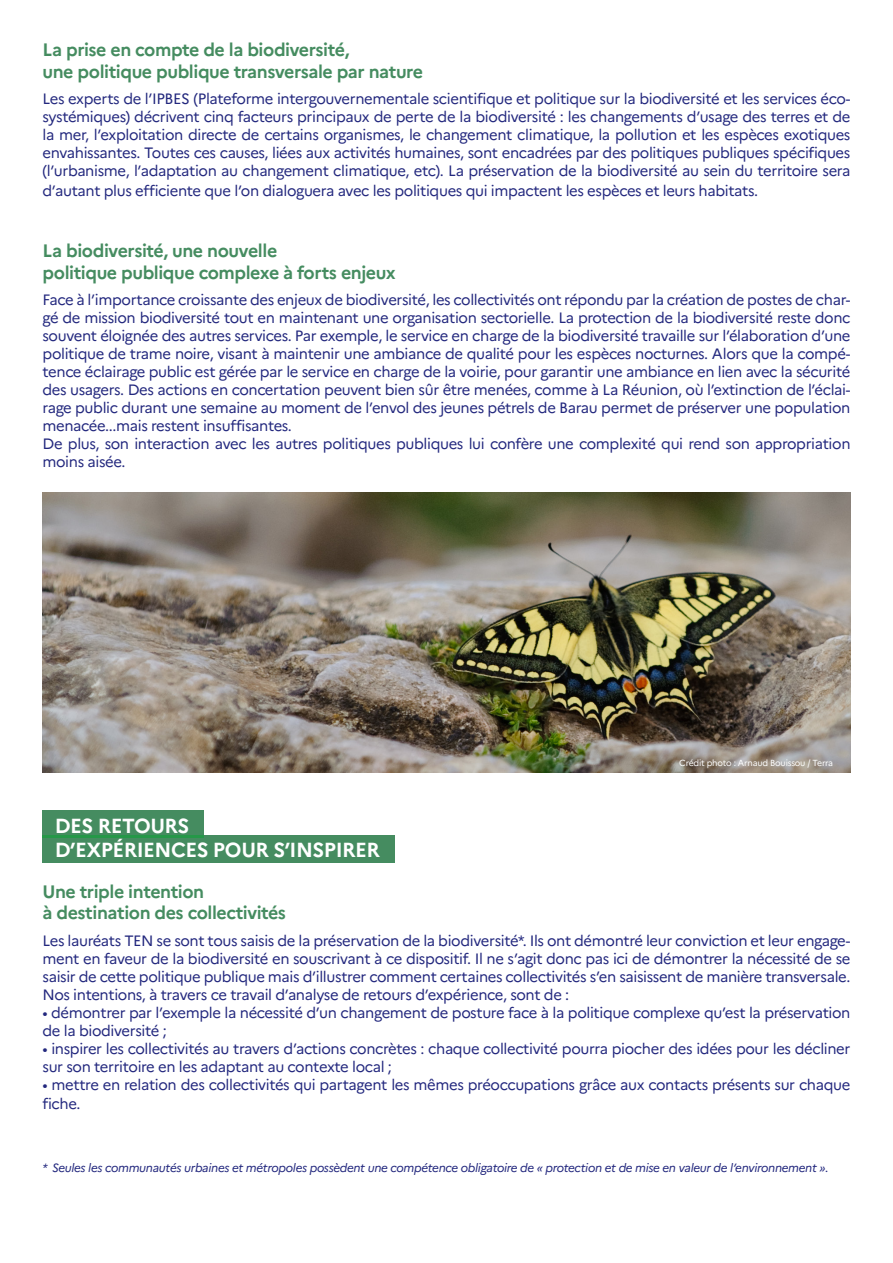
<style>
.page{position:relative;width:893px;height:1263px;background:#fff}
.page>*{position:absolute;margin:0;border:0;box-sizing:border-box;transform-origin:0 0}
.t1{font:700 20.4px/24.5px "Marianne";letter-spacing:-.025em;color:#fff}
.t2{font:700 18px/21.6px "Marianne";letter-spacing:-.025em;color:#458c60}
.t3{font:15px/18px "Marianne";letter-spacing:-.025em;color:#23287e}
.t4{font:italic 12px "Marianne";letter-spacing:-.025em;color:#23287e}
.t5{font:8.85px "Marianne";letter-spacing:-.025em;color:#fff}
</style>
<div class="page">
<div style="left:43px;top:811px;width:161px;height:27px;background:#458c60"></div>
<div style="left:43px;top:835px;width:352px;height:27px;background:#458c60"></div>
<img style="left:43px;top:493px;width:807px;height:279px">
<p class="t2" style="left:43px;top:39px;width:382px">La prise en compte de la biodiversité,<br>une politique publique transversale par nature</p>
<p class="t3" style="left:43px;top:90px;width:809px;text-align:justify">Les experts de l’IPBES (Plateforme intergouvernementale scientifique et politique sur la biodiversité et les services éco&shy;systémiques) décrivent cinq facteurs principaux de perte de la biodiversité : les changements d’usage des terres et de la mer, l’exploitation directe de certains organismes, le changement climatique, la pollution et les espèces exotiques envahissantes. Toutes ces causes, liées aux activités humaines, sont encadrées par des politiques publiques spécifiques (l’urbanisme, l’adaptation au changement climatique, etc). La préservation de la biodiversité au sein du territoire sera</p>
<p class="t3" style="left:43px;top:182px;width:717px">d’autant plus efficiente que l’on dialoguera avec les politiques qui impactent les espèces et leurs habitats.</p>
<p class="t2" style="left:43px;top:240px;width:355px">La biodiversité, une nouvelle<br>politique publique complexe à forts enjeux</p>
<p class="t3" style="left:43px;top:291px;width:809px">Face à l’importance croissante des enjeux de biodiversité, les collectivités ont répondu par la création de postes de char&shy;gé de mission biodiversité tout en maintenant une organisation sectorielle. La protection de la biodiversité reste donc souvent éloignée des autres services. Par exemple, le service en charge de la biodiversité travaille sur l’élaboration d’une politique de trame noire, visant à maintenir une ambiance de qualité pour les espèces nocturnes. Alors que la compé&shy;tence éclairage public est gérée par le service en charge de la voirie, pour garantir une ambiance en lien avec la sécurité des usagers. Des actions en concertation peuvent bien sûr être menées, comme à La Réunion, où l’extinction de l’éclai&shy;rage public durant une semaine au moment de l’envol des jeunes pétrels de Barau permet de préserver une population menacée...mais restent insuffisantes.<br>De plus, son interaction avec les autres politiques publiques lui confère une complexité qui rend son appropriation moins aisée.</p>
<h1 class="t1" style="left:55px;top:813px;width:321px">Des retours<br>d’expériences pour s’inspirer</h1>
<p class="t5" style="left:679px;top:758px;width:155px">Crédit photo : Arnaud Bouissou / Terra</p>
<p class="t2" style="left:43px;top:880px;width:245px">U ne triple intention<br>à destination des collectivités</p>
<p class="t3" style="left:43px;top:931px;width:809px;text-align:justify">Les lauréats TEN se sont tous saisis de la préservation de la biodiversité*. Ils ont démontré leur conviction et leur engage&shy;ment en faveur de la biodiversité en souscrivant à ce dispositif. Il ne s’agit donc pas ici de démontrer la nécessité de se saisir de cette politique publique mais d’illustrer comment certaines collectivités s’en saisissent de manière transversale.<br>Nos intentions, à travers ce travail d’analyse de retours d’expérience, sont de :</p>
<p class="t3" style="left:43px;top:1003px;width:809px">• démontrer par l’exemple la nécessité d’un changement de posture face à la politique complexe qu’est la préservation de la biodiversité ;</p>
<p class="t3" style="left:43px;top:1039px;width:809px">• inspirer les collectivités au travers d’actions concrètes : chaque collectivité pourra piocher des idées pour les décliner sur son territoire en les adaptant au contexte local ;</p>
<p class="t3" style="left:43px;top:1074px;width:809px;line-height:19.8px">• mettre en relation des collectivités qui partagent les mêmes préoccupations grâce aux contacts présents sur chaque fiche.</p>
<p class="t4" style="left:43px;top:1161px;width:787px">* Seules les communautés urbaines et métropoles possèdent une compétence obligatoire de « protection et de mise en valeur de l’environnement ».</p>
</div>
